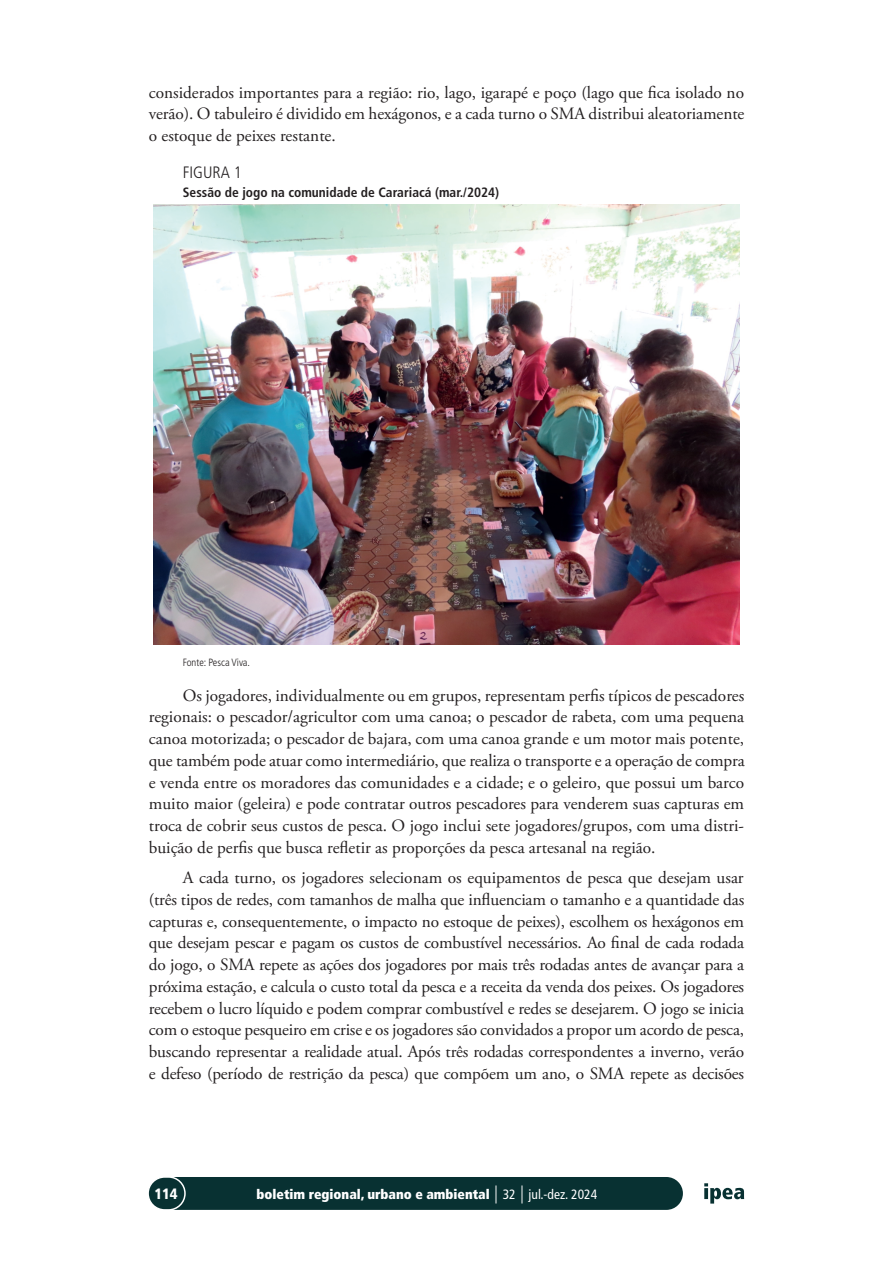
<style>
.page{position:relative;width:893px;height:1263px;background:#fff}
.page>*{position:absolute;margin:0;border:0;box-sizing:border-box;transform-origin:0 0}
.CORPO_DE_TEXTO{font:17.25px/21.8px "Adobe Garamond Pro";letter-spacing:-.005em;color:#231f20;text-align:justify}
.TABELA_E_GREFICO_titulo{font:300 condensed 16.5px "Frutiger LT Pro";color:#231f20}
.t1{font:900 condensed 15px "Frutiger LT Pro";color:#fff}
.t2{font:900 condensed 13.5px "Frutiger LT Pro";color:#fff}
.TABELA_E_GRAFICO_entretitulo_sozinho{font:700 condensed 13.5px "Frutiger LT Pro";color:#231f20}
.Fonte_grafico_sozinha{font:300 condensed 10.5px "Frutiger LT Pro";color:#231f20}
.s1{font-weight:300;font-size:18px}
.s2{font-weight:400}
</style>
<div class="page">
<div style="left:151px;top:1177px;width:532px;height:33px;background:#083132;border-radius:17px"></div>
<div style="left:148px;top:1177px;width:37px;height:33px;background:#083132;border-radius:17px"></div>
<div style="left:147px;top:1176px;width:39px;height:34px;border:2px solid #fff;border-radius:17px"></div>
<svg style="left:704px;top:1183px;width:40px;height:20px"></svg>
<img style="left:153px;top:205px;width:587px;height:440px">
<p class="CORPO_DE_TEXTO" style="left:149px;top:82px;width:597px">considerados importantes para a região: rio, lago, igarapé e poço (lago que fica isolado no verão). O tabuleiro é dividido em hexágonos, e a cada turno o SMA distribui aleatoriamente o estoque de peixes restante.</p>
<p class="TABELA_E_GREFICO_titulo" style="left:183px;top:162px;width:60px">FIGURA 1</p>
<p class="TABELA_E_GRAFICO_entretitulo_sozinho" style="left:183px;top:184px;width:318px">Sessão de jogo na comunidade de Carariacá (mar./2024)</p>
<p class="Fonte_grafico_sozinha" style="left:183px;top:656px;width:69px">Fonte: Pesca Viva.</p>
<p class="CORPO_DE_TEXTO" style="left:149px;top:685px;width:597px;text-indent:34px">Os jogadores, individualmente ou em grupos, representam perfis típicos de pescadores regionais: o pescador/agricultor com uma canoa; o pescador de rabeta, com uma pequena canoa motorizada; o pescador de bajara, com uma canoa grande e um motor mais potente, que também pode atuar como intermediário, que realiza o transporte e a operação de compra e venda entre os moradores das comunidades e a cidade; e o geleiro, que possui um barco muito maior (geleira) e pode contratar outros pescadores para venderem suas capturas em troca de cobrir seus custos de pesca. O jogo inclui sete jogadores/grupos, com uma distri&shy;buição de perfis que busca refletir as proporções da pesca artesanal na região.</p>
<p class="CORPO_DE_TEXTO" style="left:149px;top:867px;width:597px;text-indent:34px">A cada turno, os jogadores selecionam os equipamentos de pesca que desejam usar (três tipos de redes, com tamanhos de malha que influenciam o tamanho e a quantidade das capturas e, consequentemente, o impacto no estoque de peixes), escolhem os hexágonos em que desejam pescar e pagam os custos de combustível necessários. Ao final de cada rodada do jogo, o SMA repete as ações dos jogadores por mais três rodadas antes de avançar para a próxima estação, e calcula o custo total da pesca e a receita da venda dos peixes. Os jogadores recebem o lucro líquido e podem comprar combustível e redes se desejarem. O jogo se inicia com o estoque pesqueiro em crise e os jogadores são convidados a propor um acordo de pesca, buscando representar a realidade atual. Após três rodadas correspondentes a inverno, verão e defeso (período de restrição da pesca) que compõem um ano, o SMA repete as decisões</p>
<p class="t1" style="left:154px;top:1185px;width:25px">114</p>
<p class="t2" style="left:257px;top:1186px;width:342px">boletim regional, urbano e ambiental <span class="s1">|</span> <span class="s2">32</span> <span class="s1">|</span> <span class="s2">jul.-dez. 2024</span></p>
</div>
